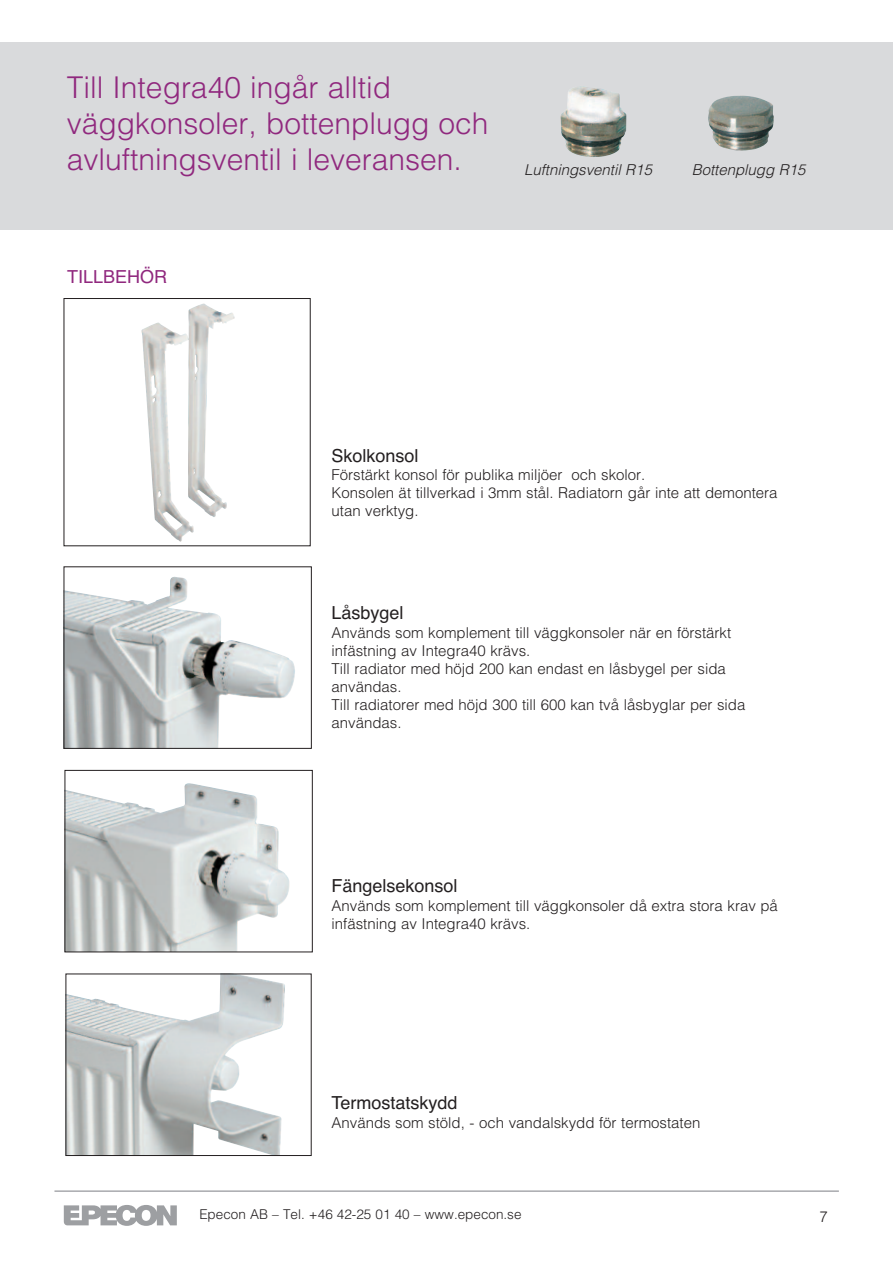
<style>
.page{position:relative;width:893px;height:1263px;background:#fff}
.page>*{position:absolute;margin:0;border:0;box-sizing:border-box;transform-origin:0 0}
.t1{font:300 30px/36px "Helvetica";color:#90287e}
.t2{font:18px "Helvetica";color:#231f20}
.t3{font:18px "Helvetica";color:#90287e}
.t4{font:300 15px/18px "Helvetica";color:#231f20}
.t5{font:italic 300 15px "Helvetica";color:#231f20}
.t6{font:300 13.5px "Helvetica";color:#231f20}
</style>
<div class="page">
<div style="left:0;top:43px;width:893px;height:187px;background:#d9dadc"></div>
<img style="left:141px;top:303px;width:94px;height:239px">
<img style="left:66px;top:577px;width:229px;height:169px">
<img style="left:67px;top:783px;width:223px;height:167px">
<img style="left:68px;top:976px;width:217px;height:178px">
<svg style="left:64px;top:1205px;width:113px;height:21px"></svg>
<img style="left:708px;top:96px;width:66px;height:55px">
<img style="left:560px;top:86px;width:66px;height:71px">
<hr style="left:54px;top:1190px;width:785px;height:2px;background:#a8a9ad">
<h1 class="t1" style="left:67px;top:67px;width:423px">Till Integra40 ingår alltid väggkonsoler, bottenplugg och avluftningsventil i leveransen.</h1>
<p class="t3" style="left:67px;top:266px;width:102px">tiLLbEHör</p>
<p class="t5" style="left:524px;top:157px;width:129px">Luftningsventil R15</p>
<p class="t5" style="left:692px;top:157px;width:115px">Bottenplugg R15</p>
<p class="t2" style="left:332px;top:445px;width:89px">skolkonsol</p>
<p class="t4" style="left:332px;top:465px;width:447px">Förstärkt konsol för publika miljöer och skolor.<br>konsolen ät tillverkad i 3mm stål. Radiatorn går inte att demontera utan verktyg.</p>
<p class="t2" style="left:332px;top:602px;width:74px">Låsbygel</p>
<p class="t4" style="left:332px;top:622px;width:415px">Används som komplement till väggkonsoler när en förstärkt infästning av Integra40 krävs.<br>Till radiator med höjd 200 kan endast en låsbygel per sida användas.<br>Till radiatorer med höjd 300 till 600 kan två låsbyglar per sida användas.</p>
<p class="t2" style="left:332px;top:875px;width:128px">Fängelsekonsol</p>
<p class="t4" style="left:332px;top:895px;width:448px">Används som komplement till väggkonsoler då extra stora krav på infästning av Integra40 krävs.</p>
<p class="t2" style="left:332px;top:1092px;width:128px">termostatskydd</p>
<p class="t4" style="left:332px;top:1112px;width:370px">Används som stöld, - och vandalskydd för termostaten</p>
<p class="t6" style="left:199px;top:1202px;width:324px">Epecon AB – Tel. +46 42-25 01 40 – www.epecon.se</p>
<p class="t4" style="left:819px;top:1206px;width:10px">7</p>
</div>
